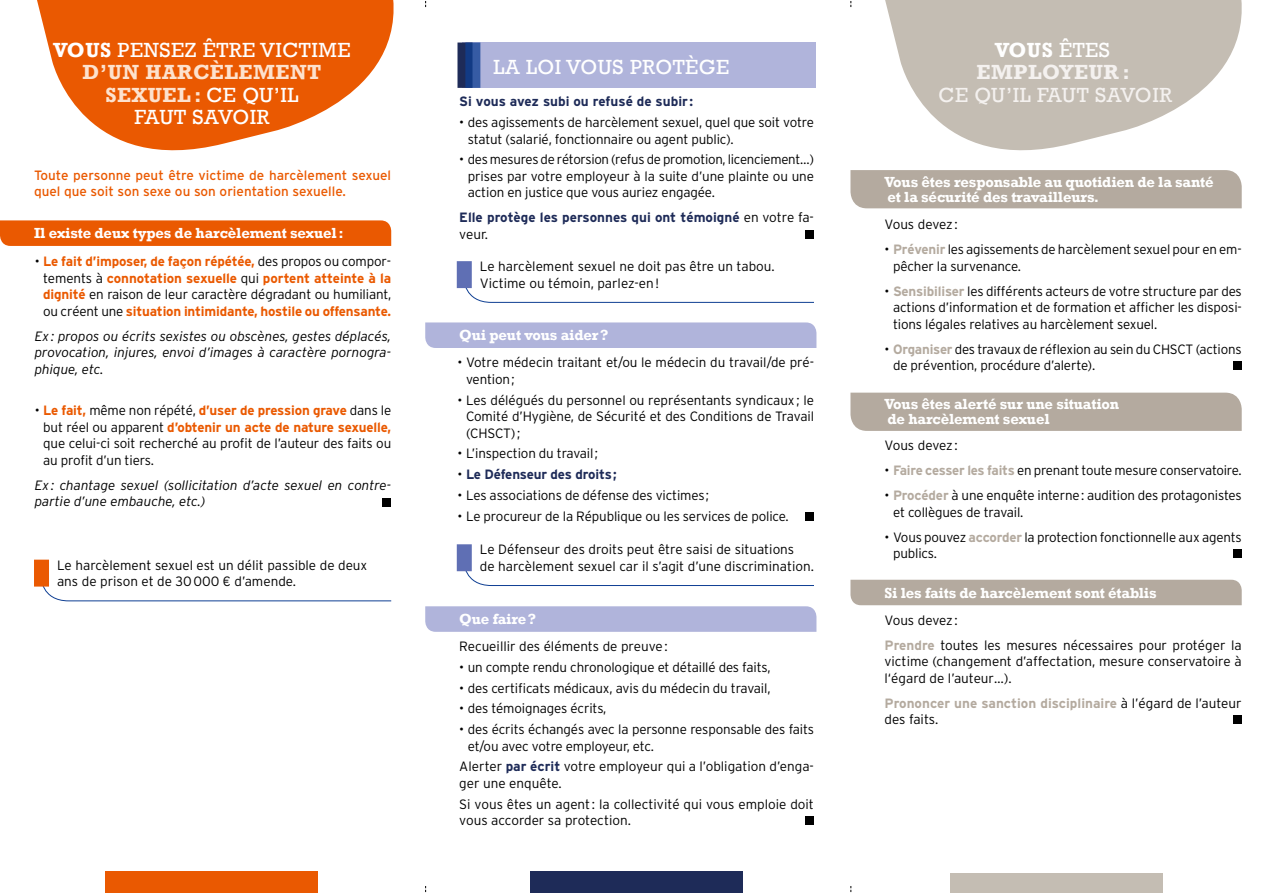
<style>
.page{position:relative;width:1263px;height:893px;background:#fff}
.page>*{position:absolute;margin:0;border:0;box-sizing:border-box;transform-origin:0 0}
.Tittre_dans_bulle{font:21px/22.5px "Rockwell";letter-spacing:.025em;color:#fff;text-align:center}
.Tittre_dans_bulle-2{font:21px/22.5px "Rockwell";letter-spacing:.025em;color:#f4f1ef;text-align:center}
.sous-titre{font:700 15px/15px "Rockwell";letter-spacing:-.01em;color:#fff}
.texte_courant{font:300 13.5px/16.5px "Interstate";letter-spacing:-.01em;color:#000}
.t1{font:700 13.5px/16.5px "Interstate";letter-spacing:-.01em;color:#ea5901;text-align:justify}
.texte_courant-2{font:italic 300 13.5px/16.5px "Interstate";color:#000;text-align:justify}
.texte_courant-3{font:700 13.5px/16.5px "Interstate";color:#1e2b58}
.texte_courant-4{font:13.5px/16.5px "Interstate";color:#ea5901}
.texte_courant-5{font:700 13.5px/16.5px "Interstate";color:#b4aa9f}
.s1{font-weight:700}
.s2{font-weight:700;color:#fde2ce}
.s3{font-weight:700;color:#fff}
.s4{color:#fff}
.s5{font-weight:300;color:#000}
.s6{font-weight:700;color:#ea5901}
.s7{font-weight:700;color:#b4aa9f}
.s8{font-weight:700;color:#1e2b58}
</style>
<div class="page">
<div style="left:105px;top:872px;width:213px;height:21px;background:#ea5901"></div>
<svg style="left:37px;top:0;width:357px;height:151px;fill:#ea5901"></svg>
<svg style="left:0;top:220px;width:391px;height:26px;background:#ea5c06"></svg>
<div style="left:383px;top:498px;width:8px;height:8px;background:#000"></div>
<svg style="left:43px;top:587px;width:349px;height:15px"></svg>
<div style="left:34px;top:560px;width:15px;height:27px;background:#ea5901"></div>
<div style="left:950px;top:874px;width:212px;height:19px;background:#c4bdb3"></div>
<svg style="left:885px;top:0;width:357px;height:151px;fill:#c4bdb3"></svg>
<div style="left:850px;top:393px;width:392px;height:38px;background:#b4aa9f"></div>
<div style="left:850px;top:170px;width:392px;height:38px;background:#b4aa9f"></div>
<div style="left:850px;top:580px;width:392px;height:25px;background:#b4aa9f"></div>
<div style="left:1233px;top:362px;width:9px;height:8px;background:#000"></div>
<div style="left:1233px;top:550px;width:9px;height:8px;background:#000"></div>
<div style="left:1233px;top:716px;width:9px;height:8px;background:#000"></div>
<div style="left:530px;top:872px;width:213px;height:21px;background:#1e2b58"></div>
<div style="left:462px;top:43px;width:353px;height:45px;background:#b0b4db"></div>
<div style="left:457px;top:43px;width:15px;height:45px;background:#1e2b58"></div>
<svg style="left:465px;top:43px;width:15px;height:45px"></svg>
<div style="left:805px;top:230px;width:9px;height:9px;background:#000"></div>
<div style="left:425px;top:322px;width:391px;height:26px;background:#b0b4db"></div>
<svg style="left:425px;top:606px;width:391px;height:26px;background:#b1b5db"></svg>
<svg style="left:463px;top:288px;width:351px;height:15px"></svg>
<div style="left:457px;top:261px;width:15px;height:27px;background:#5f6fb4"></div>
<svg style="left:463px;top:571px;width:351px;height:15px"></svg>
<div style="left:457px;top:544px;width:15px;height:27px;background:#5f6fb4"></div>
<div style="left:805px;top:512px;width:9px;height:9px;background:#000"></div>
<div style="left:805px;top:817px;width:9px;height:8px;background:#000"></div>
<p class="Tittre_dans_bulle" style="left:53px;top:39px;width:299px"><span class="s1">VOUS</span> PENSEZ ÊTRE VICTIME<br><span class="s2">D’UN HARCÈLEMENT<br>SEXUEL :</span> CE QU’IL<br>FAUT SAVOIR</p>
<p class="Tittre_dans_bulle-2" style="left:939px;top:39px;width:235px"><span class="s3">VOUS</span> <span class="s4">ÊTES<br></span><span class="s1">EMPLOYEUR :<br></span>CE QU’IL FAUT SAVOIR</p>
<p class="Tittre_dans_bulle" style="left:494px;top:56px;width:237px">LA LOI VOUS PROTÈGE</p>
<p class="texte_courant-3" style="left:459px;top:93px;width:235px">Si vous avez subi ou refusé de subir :</p>
<p class="texte_courant" style="left:468px;top:114px;width:348px;text-indent:-9px">• des agissements de harcèlement sexuel, quel que soit votre statut (salarié, fonctionnaire ou agent public).</p>
<p class="texte_courant" style="left:468px;top:151px;width:348px;text-align:justify;text-indent:-9px">• des mesures de rétorsion (refus de promotion, licenciement…) prises par votre employeur à la suite d’une plainte ou une action en justice que vous auriez engagée.</p>
<p class="texte_courant-3" style="left:459px;top:209px;width:356px">Elle protège les personnes qui ont témoigné <span class="s5">en votre fa&shy;veur.</span></p>
<p class="texte_courant-4" style="left:34px;top:167px;width:359px">Toute personne peut être victime de harcèlement sexuel quel que soit son sexe ou son orientation sexuelle.</p>
<p class="sous-titre" style="left:34px;top:226px;width:311px">Il existe deux types de harcèlement sexuel:</p>
<p class="t1" style="left:43px;top:253px;width:350px;text-indent:-9px"><span class="s5">•</span> Le fait d’imposer, de façon répétée, <span class="s5">des propos ou compor&shy;tements à</span> connotation sexuelle <span class="s5">qui</span> portent atteinte à la dignité <span class="s5">en raison de leur caractère dégradant ou humiliant, ou créent une</span> situation intimidante, hostile ou offensante.</p>
<p class="texte_courant-2" style="left:35px;top:328px;width:358px">Ex: propos ou écrits sexistes ou obscènes, gestes déplacés, provocation, injures, envoi d’images à caractère pornogra&shy;phique, etc.</p>
<p class="texte_courant" style="left:43px;top:402px;width:350px;text-align:justify;text-indent:-9px">• <span class="s6">Le fait,</span> même non répété, <span class="s6">d’user de pression grave</span> dans le but réel ou apparent <span class="s6">d’obtenir un acte de nature sexuelle, </span>que celui-ci soit recherché au profit de l’auteur des faits ou au profit d’un tiers.</p>
<p class="texte_courant-2" style="left:35px;top:477px;width:358px">Ex: chantage sexuel (sollicitation d’acte sexuel en contre&shy;partie d’une embauche, etc.)</p>
<p class="sous-titre" style="left:884px;top:174px;width:331px">Vous êtes responsable au quotidien de la santé et la sécurité des travailleurs.</p>
<p class="texte_courant" style="left:884px;top:216px;width:75px">Vous devez :</p>
<p class="texte_courant" style="left:893px;top:241px;width:350px;text-indent:-9px">• <span class="s7">Prévenir</span> les agissements de harcèlement sexuel pour en em&shy;pêcher la survenance.</p>
<p class="texte_courant" style="left:893px;top:282px;width:350px;text-align:justify;text-indent:-9px">• <span class="s7">Sensibiliser</span> les différents acteurs de votre structure par des actions d’information et de formation et afficher les disposi&shy;tions légales relatives au harcèlement sexuel.</p>
<p class="texte_courant" style="left:893px;top:340px;width:350px;text-indent:-9px">• <span class="s7">Organiser</span> des travaux de réflexion au sein du CHSCT (actions de prévention, procédure d’alerte).</p>
<p class="texte_courant" style="left:480px;top:258px;width:296px">Le harcèlement sexuel ne doit pas être un tabou.<br>Victime ou témoin, parlez-en!</p>
<p class="sous-titre" style="left:459px;top:328px;width:151px">Qui peut vous aider?</p>
<p class="texte_courant" style="left:466px;top:354px;width:349px;text-indent:-9px">• Votre médecin traitant et/ou le médecin du travail/de pré&shy;vention;</p>
<p class="texte_courant" style="left:466px;top:391px;width:350px;text-align:justify;text-indent:-9px">• Les délégués du personnel ou représentants syndicaux ; le Comité d’Hygiène, de Sécurité et des Conditions de Travail (CHSCT);</p>
<p class="texte_courant" style="left:457px;top:445px;width:142px">• L’inspection du travail;</p>
<p class="texte_courant-3" style="left:457px;top:466px;width:161px"><span class="s5">•</span> Le Défenseur des droits;</p>
<p class="texte_courant" style="left:457px;top:487px;width:253px">• Les associations de défense des victimes;</p>
<p class="texte_courant" style="left:457px;top:507px;width:333px">• Le procureur de la République ou les services de police.</p>
<p class="sous-titre" style="left:884px;top:397px;width:236px">Vous êtes alerté sur une situation de harcèlement sexuel</p>
<p class="texte_courant" style="left:884px;top:437px;width:75px">Vous devez :</p>
<p class="texte_courant" style="left:884px;top:462px;width:359px">• <span class="s7">Faire cesser les faits</span> en prenant toute mesure conservatoire.</p>
<p class="texte_courant" style="left:893px;top:487px;width:350px;text-indent:-9px">• <span class="s7">Procéder</span> à une enquête interne: audition des protagonistes et collègues de travail.</p>
<p class="texte_courant" style="left:893px;top:529px;width:350px;text-indent:-9px">• Vous pouvez <span class="s7">accorder</span> la protection fonctionnelle aux agents publics.</p>
<p class="texte_courant" style="left:480px;top:541px;width:336px">Le Défenseur des droits peut être saisi de situations<br>de harcèlement sexuel car il s’agit d’une discrimination.</p>
<p class="texte_courant" style="left:57px;top:557px;width:312px">Le harcèlement sexuel est un délit passible de deux ans de prison et de 30000 € d’amende.</p>
<p class="sous-titre" style="left:884px;top:585px;width:274px">Si les faits de harcèlement sont établis</p>
<p class="sous-titre" style="left:459px;top:612px;width:79px">Que faire?</p>
<p class="texte_courant" style="left:459px;top:638px;width:210px">Recueillir des éléments de preuve:</p>
<p class="texte_courant" style="left:459px;top:659px;width:313px">• un compte rendu chronologique et détaillé des faits,</p>
<p class="texte_courant" style="left:459px;top:679px;width:313px">• des certificats médicaux, avis du médecin du travail,</p>
<p class="texte_courant" style="left:459px;top:700px;width:149px">• des témoignages écrits,</p>
<p class="texte_courant" style="left:468px;top:721px;width:348px;text-indent:-9px">• des écrits échangés avec la personne responsable des faits et/ou avec votre employeur, etc.</p>
<p class="texte_courant" style="left:459px;top:758px;width:356px">Alerter <span class="s8">par écrit</span> votre employeur qui a l’obligation d’enga&shy;ger une enquête.</p>
<p class="texte_courant" style="left:459px;top:795px;width:356px">Si vous êtes un agent: la collectivité qui vous emploie doit vous accorder sa protection.</p>
<p class="texte_courant" style="left:884px;top:611px;width:75px">Vous devez :</p>
<p class="texte_courant" style="left:884px;top:636px;width:359px;text-align:justify"><span class="s7">Prendre</span> toutes les mesures nécessaires pour protéger la victime (changement d’affectation, mesure conservatoire à l‘égard de l’auteur…).</p>
<p class="texte_courant-5" style="left:884px;top:694px;width:359px">Prononcer une sanction disciplinaire <span class="s5">à l’égard de l’auteur des faits.</span></p>
</div>
